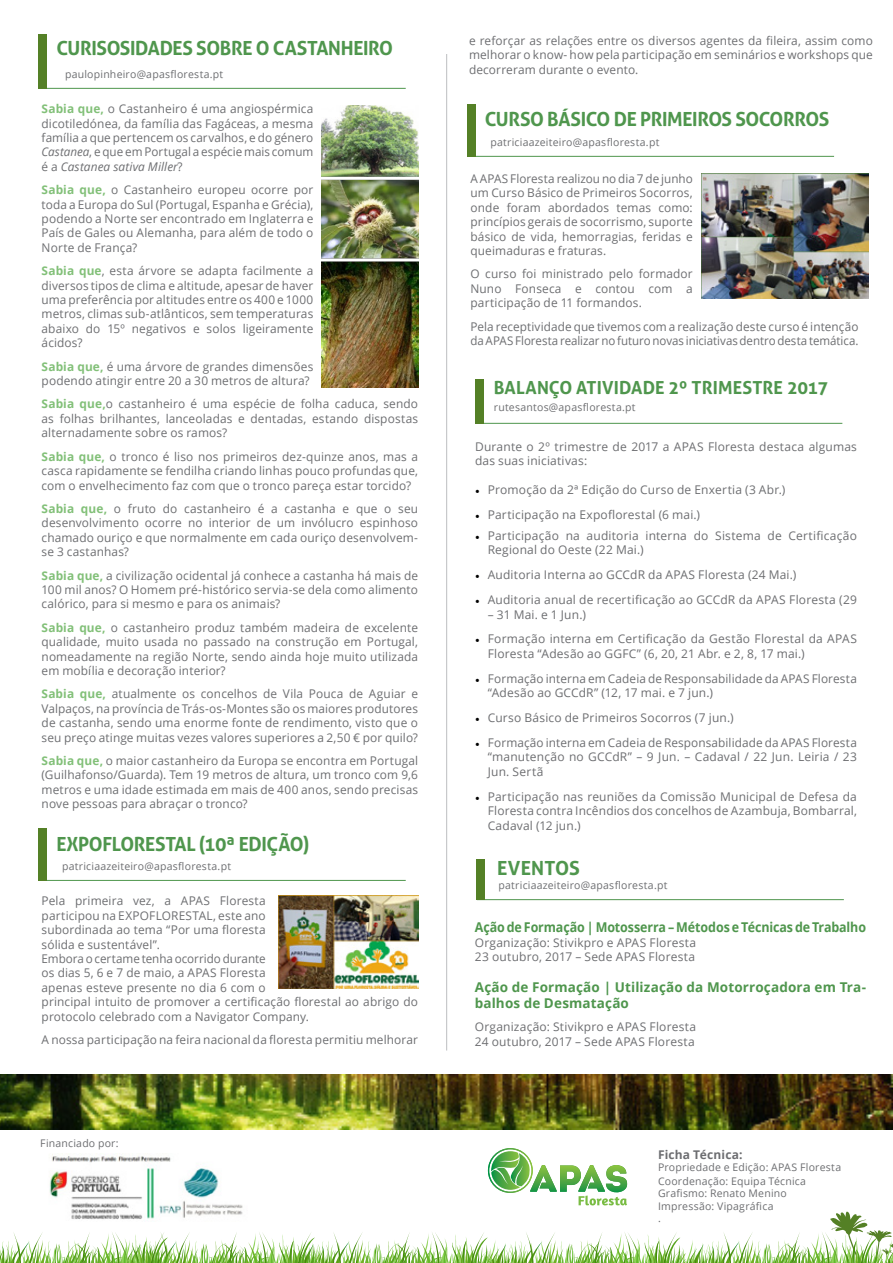
<style>
.page{position:relative;width:893px;height:1263px;background:#fff}
.page>*{position:absolute;margin:0;border:0;box-sizing:border-box;transform-origin:0 0}
.t1{font:700 19.5px "Aller";letter-spacing:-.02em;color:#4f964d}
.t2{font:700 19.5px "Aller";letter-spacing:.005em;color:#4f964d}
.t3{font:700 18px "Aller";letter-spacing:.005em;color:#4f964d}
.t4{font:700 13.5px/16.2px "Open Sans";letter-spacing:.005em;color:#4f964d}
.t5{font:700 13.5px "Open Sans";letter-spacing:.005em;color:#4f964d;scale:.92 1}
.t6{font:12px/14.4px "Open Sans";letter-spacing:.01em;color:#6d6e71;text-align:justify}
.t7{font:700 12px "Open Sans";letter-spacing:.015em;color:#6d6e71}
.t8{font:10.5px/12.9px "Open Sans";letter-spacing:.02em;color:#6d6e71}
.s1{font-weight:700;color:#82c078}
.s2{font-style:italic}
.s3{font-family:"Minion Pro";color:#000}
</style>
<div class="page">
<svg style="left:0;top:1211px;width:893px;height:52px"></svg>
<hr style="left:39px;top:88px;width:367px;height:1px;background:#4f964d">
<hr style="left:39px;top:880px;width:367px;height:1px;background:#4f964d">
<hr style="left:467px;top:156px;width:367px;height:1px;background:#4f964d">
<div style="left:39px;top:34px;width:8px;height:55px;background:#548026"></div>
<div style="left:39px;top:828px;width:8px;height:52px;background:#548026"></div>
<div style="left:467px;top:104px;width:8px;height:53px;background:#548026"></div>
<hr style="left:446px;top:54px;width:1px;height:996px;background:#bcbec0">
<img style="left:0;top:1074px;width:893px;height:55px">
<svg style="left:488px;top:1148px;width:139px;height:57px"></svg>
<hr style="left:475px;top:423px;width:367px;height:1px;background:#4f964d">
<div style="left:475px;top:379px;width:8px;height:44px;background:#548026"></div>
<img style="left:40px;top:1153px;width:211px;height:69px">
<hr style="left:477px;top:899px;width:367px;height:1px;background:#4f964d">
<div style="left:477px;top:859px;width:8px;height:41px;background:#548026"></div>
<img style="left:322px;top:105px;width:97px;height:283px">
<img style="left:278px;top:896px;width:140px;height:93px">
<img style="left:701px;top:174px;width:167px;height:125px">
<h1 class="t1" style="left:56px;top:36px;width:338px">CURISOSIDADES SOBRE O CASTANHEIRO</h1>
<p class="t8" style="left:65px;top:67px;width:160px">paulopinheiro@apasfloresta.pt</p>
<p class="t6" style="left:42px;top:101px;width:273px"><span class="s1">Sabia que,</span> o Castanheiro é uma angiospérmica dicotiledónea, da família das Fagáceas, a mesma família a que pertencem os carvalhos, e do género <span class="s2">Castanea</span>, e que em Portugal a espécie mais comum é a <span class="s2">Castanea sativa Miller</span>?</p>
<p class="t6" style="left:42px;top:182px;width:273px"><span class="s1">Sabia que,</span> o Castanheiro europeu ocorre por toda a Europa do Sul (Portugal, Espanha e Grécia), podendo a Norte ser encontrado em Inglaterra e País de Gales ou Alemanha, para além de todo o Norte de França?</p>
<p class="t6" style="left:42px;top:263px;width:273px"><span class="s1">Sabia que</span>, esta árvore se adapta facilmente a diversos tipos de clima e altitude, apesar de haver uma preferência por altitudes entre os 400 e 1000 metros, climas sub-atlânticos, sem temperaturas abaixo do 15º negativos e solos ligeiramente ácidos?</p>
<p class="t6" style="left:42px;top:359px;width:273px"><span class="s1">Sabia que,</span> é uma árvore de grandes dimensões podendo atingir entre 20 a 30 metros de altura?</p>
<p class="t6" style="left:42px;top:397px;width:378px"><span class="s1">Sabia que,</span>o castanheiro é uma espécie de folha caduca, sendo as folhas brilhantes, lanceoladas e dentadas, estando dispostas alternadamente sobre os ramos?</p>
<p class="t6" style="left:42px;top:449px;width:378px"><span class="s1">Sabia que,</span> o tronco é liso nos primeiros dez-quinze anos, mas a casca rapidamente se fendilha criando linhas pouco profundas que, com o envelhecimento faz com que o tronco pareça estar torcido?</p>
<p class="t6" style="left:42px;top:501px;width:378px"><span class="s1">Sabia que,</span> o fruto do castanheiro é a castanha e que o seu desenvolvimento ocorre no interior de um invólucro espinhoso chamado ouriço e que normalmente em cada ouriço desenvolvem&shy;se 3 castanhas?</p>
<p class="t6" style="left:42px;top:568px;width:378px"><span class="s1">Sabia que,</span> a civilização ocidental já conhece a castanha há mais de 100 mil anos? O Homem pré-histórico servia-se dela como alimento calórico, para si mesmo e para os animais?</p>
<p class="t6" style="left:42px;top:620px;width:378px"><span class="s1">Sabia que,</span> o castanheiro produz também madeira de excelente qualidade, muito usada no passado na construção em Portugal, nomeadamente na região Norte, sendo ainda hoje muito utilizada em mobília e decoração interior?</p>
<p class="t6" style="left:42px;top:686px;width:378px"><span class="s1">Sabia que,</span> atualmente os concelhos de Vila Pouca de Aguiar e Valpaços, na província de Trás-os-Montes são os maiores produtores de castanha, sendo uma enorme fonte de rendimento, visto que o seu preço atinge muitas vezes valores superiores a 2,50 € por quilo?</p>
<p class="t6" style="left:42px;top:753px;width:378px"><span class="s1">Sabia que,</span> o maior castanheiro da Europa se encontra em Portugal (Guilhafonso/Guarda). Tem 19 metros de altura, um tronco com 9,6 metros e uma idade estimada em mais de 400 anos, sendo precisas nove pessoas para abraçar o tronco?</p>
<h1 class="t1" style="left:56px;top:832px;width:254px">EXPOFLORESTAL (10ª EDIÇÃO)</h1>
<p class="t8" style="left:62px;top:859px;width:171px">patriciaazeiteiro@apasfloresta.pt</p>
<p class="t6" style="left:42px;top:893px;width:378px;text-align:left">Pela primeira vez, a APAS Floresta<br>participou na EXPOFLORESTAL, este ano<br>subordinada ao tema “Por uma floresta<br>sólida e sustentável”.<br>Embora o certame tenha ocorrido durante<br>os dias 5, 6 e 7 de maio, a APAS Floresta<br>apenas esteve presente no dia 6 com o<br>principal intuito de promover a certificação florestal ao abrigo do protocolo celebrado com a Navigator Company.</p>
<p class="t6" style="left:42px;top:1032px;width:378px">A nossa participação na feira nacional da floresta permitiu melhorar</p>
<p class="t8" style="left:40px;top:1136px;width:80px">Financiado por:</p>
<p class="t6" style="left:469px;top:33px;width:405px">e reforçar as relações entre os diversos agentes da fileira, assim como melhorar o know- how pela participação em seminários e workshops que decorreram durante o evento.</p>
<h1 class="t1" style="left:485px;top:107px;width:346px">CURSO BÁSICO DE PRIMEIROS SOCORROS</h1>
<p class="t8" style="left:490px;top:135px;width:171px">patriciaazeiteiro@apasfloresta.pt</p>
<p class="t6" style="left:470px;top:171px;width:224px">A APAS Floresta realizou no dia 7 de junho um Curso Básico de Primeiros Socorros, onde foram abordados temas como: princípios gerais de socorrismo, suporte básico de vida, hemorragias, feridas e queimaduras e fraturas.</p>
<p class="t6" style="left:470px;top:266px;width:224px">O curso foi ministrado pelo formador Nuno Fonseca e contou com a participação de 11 formandos.</p>
<p class="t6" style="left:470px;top:319px;width:389px">Pela receptividade que tivemos com a realização deste curso é intenção da APAS Floresta realizar no futuro novas iniciativas dentro desta temática.</p>
<h2 class="t3" style="left:494px;top:377px;width:336px">BALANÇO ATIVIDADE 2º TRIMESTRE 2017</h2>
<p class="t8" style="left:494px;top:401px;width:143px">rutesantos@apasfloresta.pt</p>
<p class="t6" style="left:475px;top:439px;width:383px">Durante o 2º trimestre de 2017 a APAS Floresta destaca algumas das suas iniciativas:</p>
<p class="t6" style="left:475px;top:482px;width:312px"><span class="s3">•</span> Promoção da 2ª Edição do Curso de Enxertia (3 Abr.)</p>
<p class="t6" style="left:475px;top:507px;width:227px"><span class="s3">•</span> Participação na Expoflorestal (6 mai.)</p>
<p class="t6" style="left:488px;top:528px;width:371px;text-indent:-13px"><span class="s3">•</span> Participação na auditoria interna do Sistema de Certificação<br>Regional do Oeste (22 Mai.)</p>
<p class="t6" style="left:475px;top:567px;width:323px"><span class="s3">•</span> Auditoria Interna ao GCCdR da APAS Floresta (24 Mai.)</p>
<p class="t6" style="left:475px;top:592px;width:383px"><span class="s3">•</span> Auditoria anual de recertificação ao GCCdR da APAS Floresta (29</p>
<p class="t6" style="left:488px;top:607px;width:100px">– 31 Mai. e 1 Jun.)</p>
<p class="t6" style="left:488px;top:632px;width:371px;text-indent:-13px"><span class="s3">•</span> Formação interna em Certificação da Gestão Florestal da APAS<br>Floresta “Adesão ao GGFC” (6, 20, 21 Abr. e 2, 8, 17 mai.)</p>
<p class="t6" style="left:488px;top:671px;width:371px;text-indent:-13px"><span class="s3">•</span> Formação interna em Cadeia de Responsabilidade da APAS Floresta “Adesão ao GCCdR” (12, 17 mai. e 7 jun.)</p>
<p class="t6" style="left:475px;top:710px;width:260px"><span class="s3">•</span> Curso Básico de Primeiros Socorros (7 jun.)</p>
<p class="t6" style="left:488px;top:735px;width:371px;text-indent:-13px"><span class="s3">•</span> Formação interna em Cadeia de Responsabilidade da APAS Floresta “manutenção no GCCdR” – 9 Jun. – Cadaval / 22 Jun. Leiria / 23<br>Jun. Sertã</p>
<p class="t6" style="left:488px;top:789px;width:371px;text-indent:-13px"><span class="s3">•</span> Participação nas reuniões da Comissão Municipal de Defesa da Floresta contra Incêndios dos concelhos de Azambuja, Bombarral, Cadaval (12 jun.)</p>
<h1 class="t2" style="left:497px;top:856px;width:84px">EVENTOS</h1>
<p class="t8" style="left:498px;top:878px;width:171px">patriciaazeiteiro@apasfloresta.pt</p>
<p class="t5" style="left:475px;top:918px;width:427px">Ação de Formação | Motosserra – Métodos e Técnicas de Trabalho</p>
<p class="t6" style="left:475px;top:935px;width:223px">Organização: Stivikpro e APAS Floresta<br>23 outubro, 2017 – Sede APAS Floresta</p>
<p class="t4" style="left:475px;top:978px;width:393px">Ação de Formação | Utilização da Motorroçadora em Tra&shy;balhos de Desmatação</p>
<p class="t6" style="left:475px;top:1019px;width:223px">Organização: Stivikpro e APAS Floresta<br>24 outubro, 2017 – Sede APAS Floresta</p>
<p class="t7" style="left:658px;top:1146px;width:86px">Ficha Técnica:</p>
<p class="t8" style="left:658px;top:1160px;width:185px">Propriedade e Edição: APAS Floresta<br>Coordenação: Equipa Técnica<br>Grafismo: Renato Menino<br>Impressão: Vipagráfica<br>.</p>
</div>
